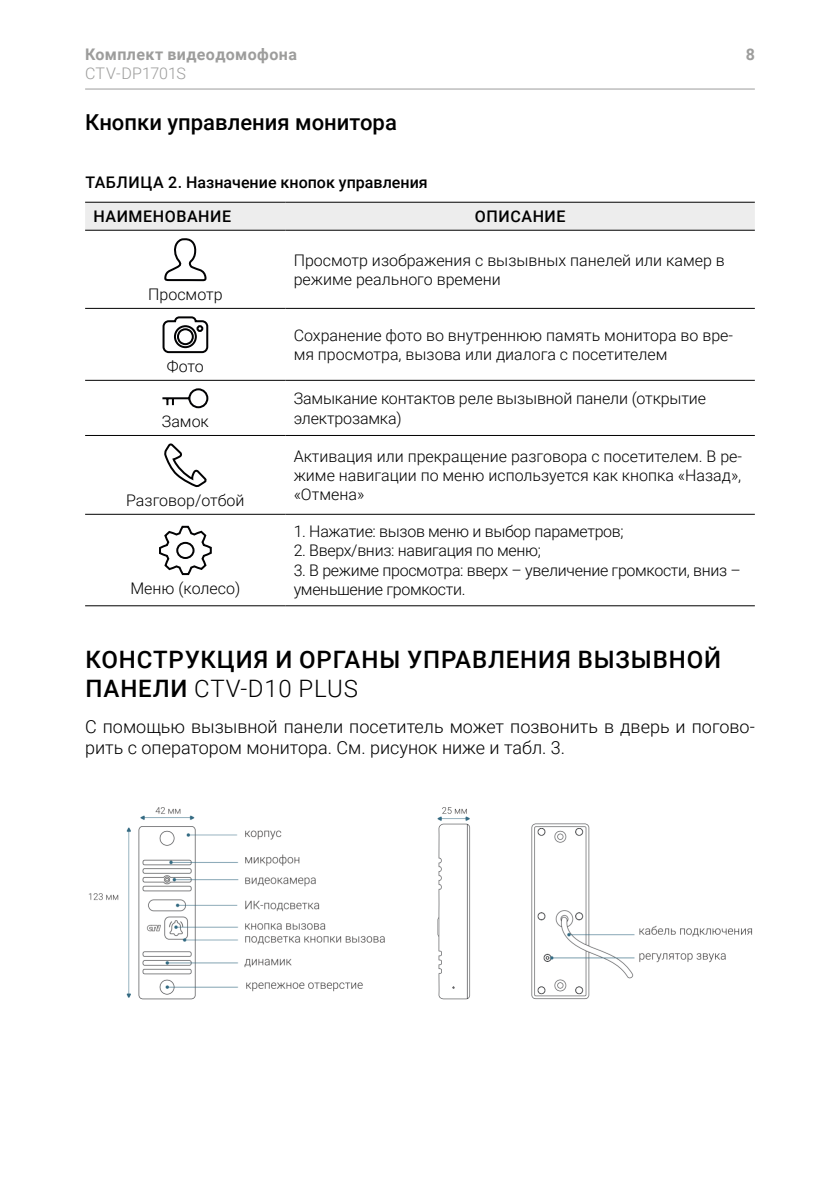
<style>
.page{position:relative;width:840px;height:1191px;background:#fff}
.page>*{position:absolute;margin:0;border:0;box-sizing:border-box;transform-origin:0 0}
.t1{font:500 24px/28.8px "Roboto";letter-spacing:.035em;color:#000}
.t2{font:500 22px "Roboto";color:#000}
.t3{font:300 18px/21.6px "Roboto";color:#000}
.t4{font:300 16px/19.2px "Roboto";color:#000}
.t5{font:300 16px/19.2px "Roboto";letter-spacing:-.02em;color:#000}
.t6{font:500 16px/34.2px "Roboto";color:#000}
.t7{font:700 16px "Roboto";letter-spacing:.025em;color:#9d9d9c}
.t8{font:300 16px "Roboto";letter-spacing:.005em;color:#9d9d9c}
.t9{font:500 16px "Roboto";letter-spacing:.035em;color:#000}
.s1{font-weight:300}
</style>
<div class="page">
<hr style="left:85px;top:89px;width:669px;height:1px;background:#9d9d9c">
<div style="left:85px;top:203px;width:669px;height:27px;background:#ededed"></div>
<hr style="left:85px;top:230px;width:200px;height:1px;background:#000">
<hr style="left:85px;top:308px;width:200px;height:1px;background:#000">
<hr style="left:85px;top:380px;width:200px;height:1px;background:#000">
<hr style="left:85px;top:435px;width:200px;height:1px;background:#000">
<hr style="left:85px;top:514px;width:200px;height:1px;background:#000">
<hr style="left:85px;top:605px;width:200px;height:1px;background:#000">
<hr style="left:85px;top:202px;width:200px;height:1px;background:#000">
<hr style="left:285px;top:202px;width:469px;height:1px;background:#000">
<hr style="left:285px;top:230px;width:469px;height:1px;background:#000">
<hr style="left:285px;top:308px;width:469px;height:1px;background:#000">
<hr style="left:285px;top:380px;width:469px;height:1px;background:#000">
<hr style="left:285px;top:435px;width:469px;height:1px;background:#000">
<hr style="left:285px;top:514px;width:469px;height:1px;background:#000">
<hr style="left:285px;top:605px;width:469px;height:1px;background:#000">
<svg style="left:164px;top:238px;width:43px;height:44px"></svg>
<svg style="left:162px;top:316px;width:47px;height:38px"></svg>
<svg style="left:162px;top:388px;width:47px;height:21px"></svg>
<svg style="left:164px;top:443px;width:43px;height:45px"></svg>
<svg style="left:159px;top:525px;width:53px;height:51px"></svg>
<img style="left:88px;top:807px;width:665px;height:193px">
<p class="t7" style="left:85px;top:43px;width:213px">Комплект видеодомофона</p>
<p class="t8" style="left:85px;top:62px;width:102px">CTV-DP1701S</p>
<h2 class="t2" style="left:85px;top:107px;width:313px">Кнопки управления монитора</h2>
<p class="t7" style="left:745px;top:43px;width:11px">8</p>
<p class="t6" style="left:93px;top:165px;width:336px;text-indent:-8px">ТАБЛИЦА 2. Назначение кнопок управления<br>НАИМЕНОВАНИЕ</p>
<p class="t9" style="left:474px;top:205px;width:92px">ОПИСАНИЕ</p>
<p class="t4" style="left:148px;top:284px;width:76px">Просмотр</p>
<p class="t4" style="left:167px;top:356px;width:38px">Фото</p>
<p class="t4" style="left:162px;top:411px;width:49px">Замок</p>
<p class="t4" style="left:293px;top:250px;width:432px">Просмотр изображения с вызывных панелей или камер в режиме реального времени</p>
<p class="t4" style="left:293px;top:325px;width:440px">Сохранение фото во внутреннюю память монитора во вре&shy;мя просмотра, вызова или диалога с посетителем</p>
<p class="t4" style="left:293px;top:388px;width:413px">Замыкание контактов реле вызывной панели (открытие электрозамка)</p>
<p class="t4" style="left:126px;top:490px;width:120px">Разговор/отбой</p>
<p class="t4" style="left:130px;top:578px;width:111px">Меню (колесо)</p>
<p class="t4" style="left:293px;top:446px;width:449px;text-align:justify">Активация или прекращение разговора с посетителем. В ре&shy;жиме навигации по меню используется как кнопка «Назад», «Отмена»</p>
<p class="t5" style="left:293px;top:521px;width:331px">1. Нажатие: вызов меню и выбор параметров;</p>
<p class="t5" style="left:293px;top:540px;width:248px">2. Вверх/вниз: навигация по меню;</p>
<p class="t5" style="left:293px;top:560px;width:448px">3. В режиме просмотра: вверх – увеличение громкости, вниз – уменьшение громкости.</p>
<h1 class="t1" style="left:85px;top:644px;width:636px">КОНСТРУКЦИЯ И ОРГАНЫ УПРАВЛЕНИЯ ВЫЗЫВНОЙ<br>ПАНЕЛИ <span class="s1">CTV-D10 PLUS</span></h1>
<p class="t3" style="left:85px;top:715px;width:670px">С помощью вызывной панели посетитель может позвонить в дверь и погово&shy;рить с оператором монитора. См. рисунок ниже и табл. 3.</p>
</div>
